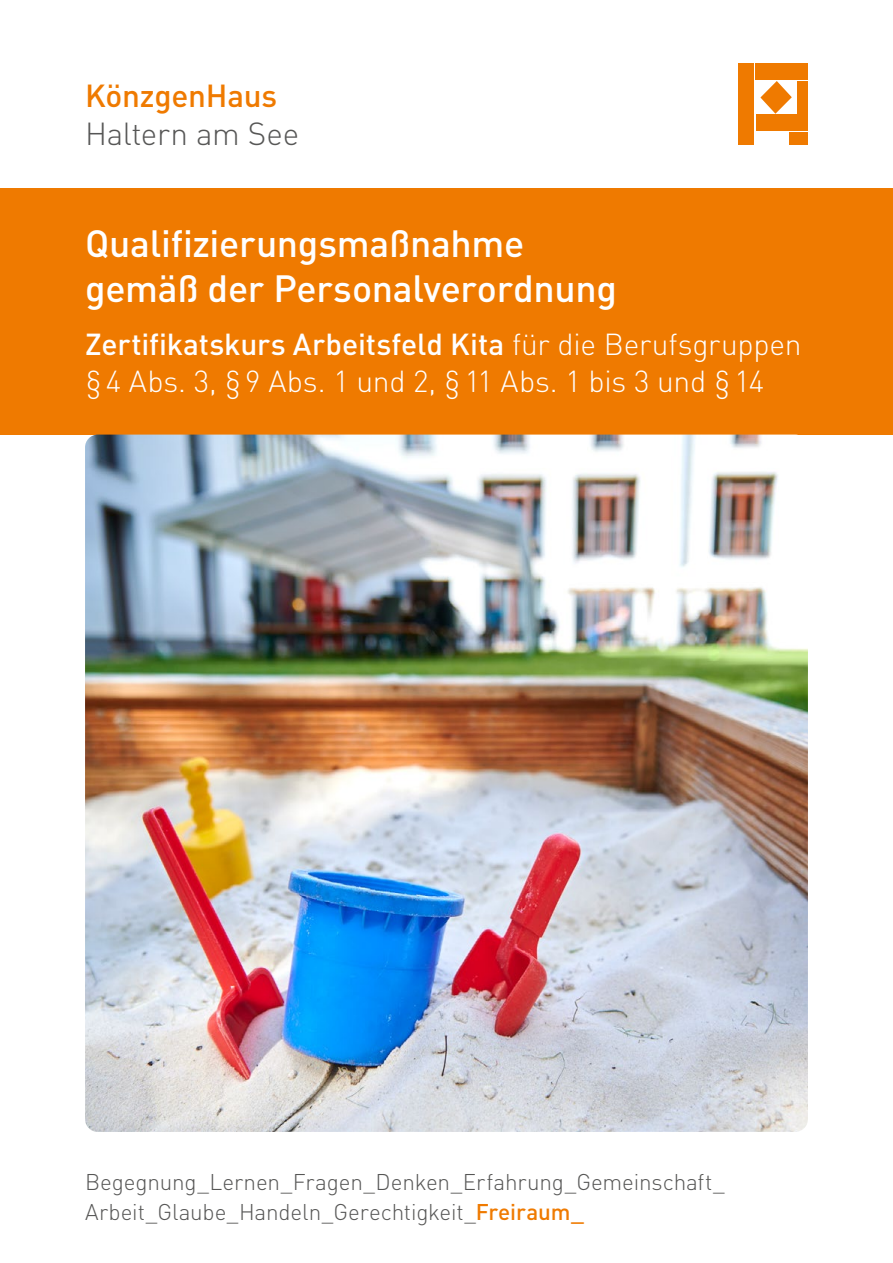
<style>
.page{position:relative;width:893px;height:1263px;background:#fff}
.page>*{position:absolute;margin:0;border:0;box-sizing:border-box;transform-origin:0 0}
.Titel{font:500 37.5px/45px "DIN Pro";letter-spacing:-.01em;color:#fff}
.t1{font:300 31.5px/37.8px "DIN Pro";letter-spacing:-.01em;color:#565655}
.Subtitel{font:300 30px/37.5px "DIN Pro";letter-spacing:-.005em;color:#fff}
.Fließtext_Linksbündi{font:300 22.5px/30px "DIN Pro";letter-spacing:-.005em;color:#565655}
.s1{font-weight:500;color:#ef7a00}
.s2{font-weight:500}
</style>
<div class="page">
<div style="left:0;top:188px;width:893px;height:247px;background:#ef7a00"></div>
<img style="left:85px;top:435px;width:723px;height:697px">
<div style="left:756px;top:64px;width:52px;height:16px;background:#ef7a00"></div>
<svg style="left:760px;top:81px;width:32px;height:33px"></svg>
<div style="left:756px;top:115px;width:40px;height:16px;background:#ef7a00"></div>
<div style="left:739px;top:64px;width:15px;height:81px;background:#ef7a00"></div>
<div style="left:798px;top:81px;width:10px;height:50px;background:#ef7a00"></div>
<div style="left:789px;top:132px;width:19px;height:13px;background:#ef7a00"></div>
<p class="t1" style="left:85px;top:74px;width:216px"><span class="s1">KönzgenHaus<br></span>Haltern am See</p>
<h1 class="Titel" style="left:85px;top:217px;width:534px">Qualifizierungsmaßnahme gemäß der Personalverordnung</h1>
<p class="Subtitel" style="left:85px;top:322px;width:718px"><span class="s2">Zertifikatskurs Arbeitsfeld Kita</span> für die Berufsgruppen §4 Abs. 3, §9 Abs. 1 und 2, §11 Abs. 1 bis 3 und §14</p>
<p class="Fließtext_Linksbündi" style="left:85px;top:1165px;width:641px">Begegnung_Lernen_Fragen_Denken_Erfahrung_Gemeinschaft_<br>Arbeit_Glaube_Handeln_Gerechtigkeit_<span class="s1">Freiraum_</span></p>
</div>
